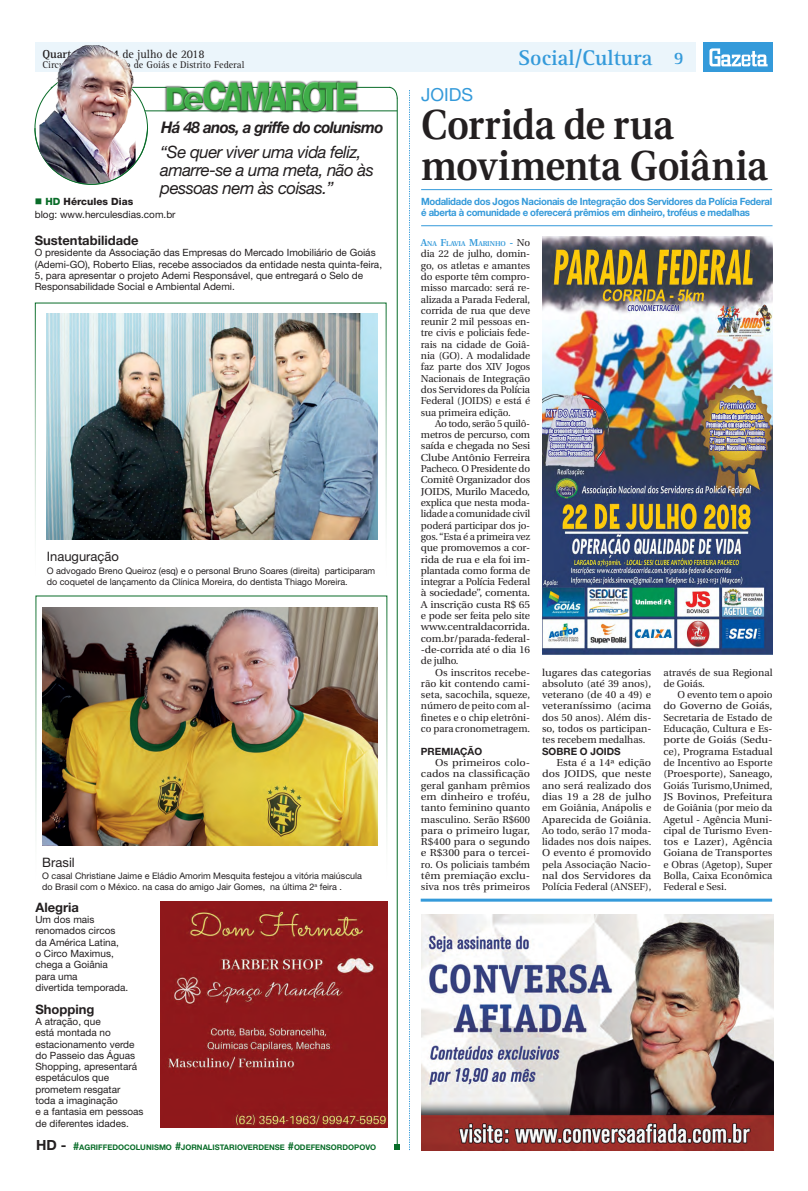
<style>
.page{position:relative;width:808px;height:1191px;background:#fff}
.page>*{position:absolute;margin:0;border:0;box-sizing:border-box;transform-origin:0 0}
.Manchete{font:600 41.8px/41px "Utopia";letter-spacing:-.01em;color:#231f20;scale:.91 1}
.t1{font:700 22px "Rotis Serif";color:#349ada}
.Retranca{font:18px "Helvetica Neue";color:#349ada}
.t2{font:700 18px "Rotis Serif";color:#349ada}
.Legenda{font:italic 17px/18px "Helvetica Neue";letter-spacing:-.03em;color:#231f20}
.Legenda-2{font:italic 700 16px "Helvetica Neue";letter-spacing:-.04em;color:#231f20;scale:.95 1}
.Tit_Colunas{font:700 13px "Helvetica Neue";color:#231f20}
.Legenda-3{font:13px "Helvetica Neue";color:#231f20}
.t3{font:700 12px "Rotis Serif";letter-spacing:-.01em;color:#231f20}
.TExto_Corrido{font:10px/11.3px "Utopia";color:#231f20;text-align:justify}
.txt_colunas{font:10px/11.3px "Helvetica Neue";color:#231f20}
.TExto_Corrido-2{font:10px/11.3px "Utopia";color:#231f20;text-align:justify;scale:1.1 1}
.Repórter{font:10px/11.3px "Utopia";letter-spacing:-.01em;color:#231f20;text-align:justify}
.TExto_Corrido-3{font:10px/11.3px "Utopia";color:#231f20;text-align:justify;scale:1.09 1}
.Olho{font:700 10px/11.3px "Helvetica Neue";letter-spacing:-.03em;color:#349ada;scale:.96 1}
.TExto_Corrido-4{font:10px/11.3px "Utopia";color:#231f20;text-align:justify;scale:1.05 1}
.t4{font:10px "Rotis Serif";color:#231f20}
.Intertítulo{font:700 10px "Helvetica Neue";color:#231f20}
.t5{font:800 10px "Helvetica Neue";color:#231f20}
.Legenda-4{font:9px/11.3px "Helvetica Neue";color:#231f20}
.txt_colunas-2{font:700 7.7px "Helvetica Neue";color:#086c28}
.Repórter-2{font:600 7px "Utopia";letter-spacing:-.015em;color:#349ada}
.s1{font-weight:400}
.s2{font-size:10px}
.s3{font-weight:400;font-size:10px;color:#231f20}
.s4{color:#086c28}
.s5{font-size:14px;color:#231f20}
.s6{font-size:11px}
</style>
<div class="page">
<div style="left:35px;top:43px;width:661px;height:29px;background:#ebf5fb"></div>
<div style="left:703px;top:43px;width:69px;height:29px;background:#349ada"></div>
<svg style="left:709px;top:48px;width:59px;height:18px"></svg>
<svg style="left:409px;top:90px;width:1px;height:1060px"></svg>
<img style="left:421px;top:915px;width:352px;height:235px">
<hr style="left:421px;top:189px;width:351px;height:1px;background:#349ada">
<hr style="left:421px;top:225px;width:351px;height:1px;background:#349ada">
<hr style="left:421px;top:898px;width:351px;height:3px;background:#349ada">
<img style="left:542px;top:237px;width:230px;height:417px">
<hr style="left:51px;top:87px;width:339px;height:1px;background:#086c28">
<svg style="left:394px;top:1144px;width:6px;height:6px"></svg>
<hr style="left:397px;top:98px;width:1px;height:1047px;background:#086c28">
<svg style="left:389px;top:87px;width:8px;height:12px"></svg>
<hr style="left:38px;top:111px;width:359px;height:1px;background:#086c28">
<div style="left:35px;top:72px;width:112px;height:112px;background:#fff;border-radius:50%"></div>
<svg style="left:35px;top:128px;width:113px;height:57px"></svg>
<div style="left:165px;top:85px;width:26px;height:28px;background:#fcfcfc"></div>
<div style="left:164px;top:85px;width:25px;height:26px;background:#fff;opacity:.75"></div>
<div style="left:164px;top:90px;width:25px;height:21px;background:#b9b8b9"></div>
<div style="left:201px;top:79px;width:26px;height:34px;background:#231f20;opacity:.75"></div>
<div style="left:202px;top:79px;width:25px;height:26px;background:#fff;opacity:.75"></div>
<div style="left:219px;top:81px;width:28px;height:32px;background:#231f20;opacity:.75"></div>
<div style="left:239px;top:81px;width:31px;height:32px;background:#231f20;opacity:.75"></div>
<div style="left:262px;top:81px;width:28px;height:32px;background:#231f20;opacity:.75"></div>
<div style="left:284px;top:81px;width:26px;height:32px;background:#231f20;opacity:.75"></div>
<div style="left:301px;top:80px;width:27px;height:33px;background:#231f20;opacity:.75"></div>
<div style="left:302px;top:79px;width:27px;height:27px;background:#fff;opacity:.75"></div>
<div style="left:317px;top:80px;width:24px;height:32px;background:#f0f0f0"></div>
<div style="left:335px;top:81px;width:23px;height:32px;background:#231f20;opacity:.75"></div>
<svg style="left:166px;top:81px;width:191px;height:31px;background:#71b377"></svg>
<div style="left:335px;top:81px;width:22px;height:30px;background:#231f20;opacity:.75"></div>
<img style="left:39px;top:45px;width:97px;height:139px">
<img style="left:160px;top:901px;width:227px;height:226px">
<img style="left:47px;top:314px;width:330px;height:226px">
<img style="left:42px;top:608px;width:335px;height:237px">
<p class="t3" style="left:43px;top:47px;width:164px">Quarta-feira, 4 <span class="s1">de julho de 2018</span></p>
<p class="t4" style="left:43px;top:59px;width:203px">Circulação no Estado de Goiás e Distrito Federal</p>
<p class="t1" style="left:518px;top:45px;width:136px">Social/Cultura</p>
<p class="t2" style="left:674px;top:48px;width:12px">9</p>
<p class="Retranca" style="left:421px;top:84px;width:54px">JOIDS</p>
<p class="Manchete" style="left:421px;top:105px;width:382px">Corrida de rua movimenta Goiânia</p>
<p class="Olho" style="left:421px;top:196px;width:367px">Modalidade dos Jogos Nacionais de Integração dos Servidores da Polícia Federal é aberta à comunidade e oferecerá prêmios em dinheiro, troféus e medalhas</p>
<p class="Repórter-2" style="left:421px;top:240px;width:111px"><span class="s2">A</span>NA <span class="s2">F</span>LAVIA <span class="s2">M</span>ARINHO <span class="s2">-</span> <span class="s3">No</span></p>
<p class="Repórter" style="left:421px;top:248px;width:111px">dia 22 de julho, domin&shy;go, os atletas e amantes do esporte têm compro&shy;misso marcado: será re&shy;alizada a Parada Federal, corrida de rua que deve reunir 2 mil pessoas en&shy;tre civis e policiais fede&shy;rais na cidade de Goiâ&shy;nia (GO). A modalidade faz parte dos XIV Jogos Nacionais de Integração dos Servidores da Polícia Federal (JOIDS) e está é sua primeira edição.</p>
<p class="TExto_Corrido" style="left:421px;top:418px;width:111px;text-indent:14px">Ao todo, serão 5 quilô&shy;metros de percurso, com saída e chegada no Sesi Clube Antônio Ferreira Pacheco. O Presidente do Comitê Organizador dos JOIDS, Murilo Macedo, explica que nesta moda&shy;lidade a comunidade civil poderá participar dos jo&shy;gos. “Esta é a primeira vez que promovemos a cor&shy;rida de rua e ela foi im&shy;plantada como forma de integrar a Polícia Federal à sociedade”, comenta.<br>A inscrição custa R$ 65 e pode ser feita pelo site www.centraldacorrida. com.br/parada-federal--de-corrida até o dia 16 de julho.</p>
<p class="TExto_Corrido-4" style="left:421px;top:666px;width:105px;text-indent:14px">Os inscritos recebe&shy;rão kit contendo cami&shy;seta, sacochila, squeze, número de peito com al&shy;finetes e o chip eletrôni&shy;co para cronometragem.</p>
<p class="Intertítulo" style="left:421px;top:745px;width:63px">PREMIAÇÃO</p>
<p class="TExto_Corrido-2" style="left:421px;top:757px;width:101px;text-indent:14px">Os primeiros colo&shy;cados na classificação geral ganham prêmios em dinheiro e troféu, tanto feminino quanto masculino. Serão R$600 para o primeiro lugar, R$400 para o segundo e R$300 para o tercei&shy;ro. Os policiais também têm premiação exclu&shy;siva nos três primeiros</p>
<p class="Legenda-2" style="left:161px;top:118px;width:235px">Há 48 anos, a griffe do colunismo</p>
<p class="Legenda" style="left:160px;top:142px;width:215px">“Se quer viver uma vida feliz, amarre-se a uma meta, não às pessoas nem às coisas.”</p>
<p class="t5" style="left:35px;top:195px;width:100px"><span class="s4">■ HD</span> Hércules Dias</p>
<p class="txt_colunas" style="left:35px;top:208px;width:142px">blog: www.herculesdias.com.br</p>
<p class="Tit_Colunas" style="left:35px;top:232px;width:105px">Sustentabilidade</p>
<p class="txt_colunas" style="left:35px;top:247px;width:349px">O presidente da Associação das Empresas do Mercado Imobiliário de Goiás (Ademi-GO), Roberto Elias, recebe associados da entidade nesta quinta-feira, 5, para apresentar o projeto Ademi Responsável, que entregará o Selo de Responsabilidade Social e Ambiental Ademi.</p>
<p class="Legenda-3" style="left:47px;top:549px;width:74px">Inauguração</p>
<p class="Legenda-4" style="left:47px;top:565px;width:330px">O advogado Breno Queiroz (esq) e o personal Bruno Soares (direita) participaram do coquetel de lançamento da Clínica Moreira, do dentista Thiago Moreira.</p>
<p class="TExto_Corrido-3" style="left:542px;top:666px;width:102px">lugares das categorias absoluto (até 39 anos), veterano (de 40 a 49) e veteraníssimo (acima dos 50 anos). Além dis&shy;so, todos os participan&shy;tes recebem medalhas.</p>
<p class="Intertítulo" style="left:542px;top:745px;width:80px">SOBRE O JOIDS</p>
<p class="TExto_Corrido-2" style="left:542px;top:757px;width:101px;text-indent:14px">Esta é a 14ª edição dos JOIDS, que neste ano será realizado dos dias 19 a 28 de julho em Goiânia, Anápolis e Aparecida de Goiânia.<br>Ao todo, serão 17 moda&shy;lidades nos dois naipes.<br>O evento é promovido pela Associação Nacio&shy;nal dos Servidores da Polícia Federal (ANSEF),</p>
<p class="TExto_Corrido" style="left:663px;top:666px;width:111px">através de sua Regional de Goiás.</p>
<p class="TExto_Corrido" style="left:663px;top:689px;width:111px;text-indent:14px">O evento tem o apoio do Governo de Goiás, Secretaria de Estado de Educação, Cultura e Es&shy;porte de Goiás (Sedu&shy;ce), Programa Estadual de Incentivo ao Esporte (Proesporte), Saneago, Goiás Turismo,Unimed, JS Bovinos, Prefeitura de Goiânia (por meio da Agetul - Agência Muni&shy;cipal de Turismo Even&shy;tos e Lazer), Agência Goiana de Transportes e Obras (Agetop), Super Bolla, Caixa Econômica Federal e Sesi.</p>
<p class="Legenda-3" style="left:42px;top:854px;width:34px">Brasil</p>
<p class="Legenda-4" style="left:42px;top:870px;width:321px">O casal Christiane Jaime e Eládio Amorim Mesquita festejou a vitória maiúscula</p>
<p class="Legenda-4" style="left:42px;top:881px;width:301px">do Brasil com o México. na casa do amigo Jair Gomes, na última 2<sup>a</sup> feira .</p>
<p class="Tit_Colunas" style="left:35px;top:899px;width:45px">Alegria</p>
<p class="txt_colunas" style="left:35px;top:913px;width:61px">Um dos mais</p>
<p class="txt_colunas" style="left:35px;top:925px;width:82px">renomados circos</p>
<p class="txt_colunas" style="left:35px;top:936px;width:85px">da América Latina,</p>
<p class="txt_colunas" style="left:35px;top:947px;width:80px">o Circo Maximus,</p>
<p class="txt_colunas" style="left:35px;top:959px;width:74px">chega a Goiânia</p>
<p class="txt_colunas" style="left:35px;top:970px;width:44px">para uma</p>
<p class="txt_colunas" style="left:35px;top:981px;width:94px">divertida temporada.</p>
<p class="Tit_Colunas" style="left:35px;top:1001px;width:60px">Shopping</p>
<p class="txt_colunas" style="left:35px;top:1015px;width:103px">A atração, que<br>está montada no estacionamento verde do Passeio das Águas<br>Shopping, apresentará espetáculos que prometem resgatar</p>
<p class="txt_colunas" style="left:35px;top:1094px;width:84px">toda a imaginação</p>
<p class="txt_colunas" style="left:35px;top:1106px;width:110px">e a fantasia em pessoas de diferentes idades.</p>
<p class="txt_colunas-2" style="left:36px;top:1142px;width:341px"><span class="s5">HD -</span> <span class="s6">#</span>AGRIFFEDOCOLUNISMO <span class="s6">#</span>JORNALISTARIOVERDENSE <span class="s6">#</span>ODEFENSORDOPOVO</p>
</div>
